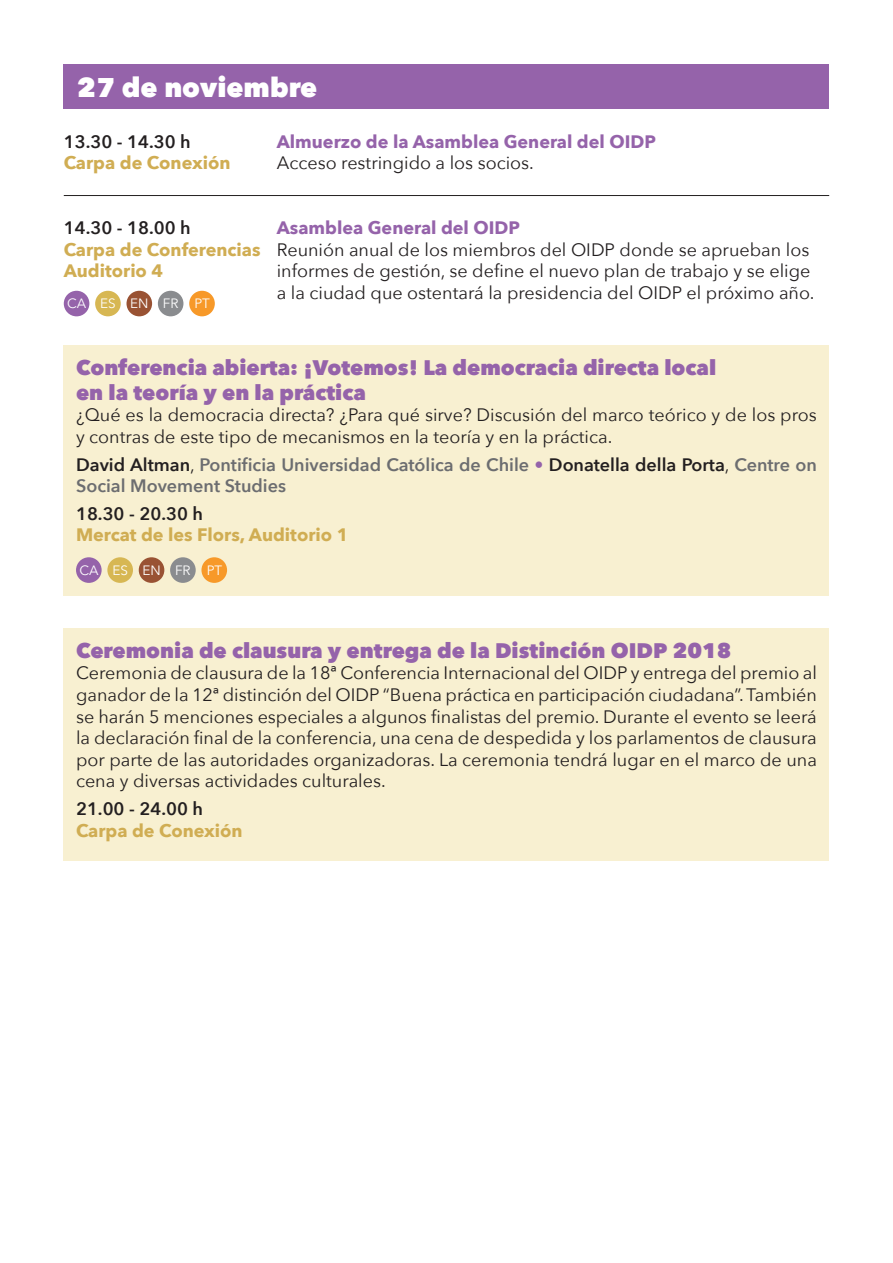
<style>
.page{position:relative;width:893px;height:1263px;background:#fff}
.page>*{position:absolute;margin:0;border:0;box-sizing:border-box;transform-origin:0 0}
.t1{font:800 27px "Avenir Next";color:#fff}
.t2{font:800 21px "Avenir Next";color:#9563aa}
._06__descripció{font:18px/21.6px "Avenir Next";color:#231f20}
.t3{font:600 18px/21.6px "Avenir Next";color:#6c6d70}
._06__descripció-2{font:700 18px "Avenir Next";color:#d0ad53}
._06__descripció-3{font:700 18px "Avenir Next";color:#9563aa}
._06__descripció-4{font:600 18px "Avenir Next";color:#231f20}
.t4{font:13.5px "Avenir Next";color:#fff}
.s1{font-weight:700;color:#d0ad53}
.s2{color:#231f20}
.s3{font-weight:400;color:#231f20}
.s4{font-weight:400;color:#9563aa}
</style>
<div class="page">
<div style="left:64px;top:64px;width:765px;height:44px;background:#9563aa"></div>
<hr style="left:64px;top:195px;width:765px;height:1px;background:#231f20">
<div style="left:64px;top:291px;width:25px;height:25px;background:#9563aa;border-radius:50%"></div>
<div style="left:95px;top:291px;width:26px;height:25px;background:#d7b753;border-radius:50%"></div>
<div style="left:126px;top:291px;width:26px;height:25px;background:#995233;border-radius:50%"></div>
<div style="left:158px;top:291px;width:25px;height:25px;background:#8a8c8f;border-radius:50%"></div>
<div style="left:189px;top:291px;width:26px;height:25px;background:#f79929;border-radius:50%"></div>
<div style="left:64px;top:345px;width:765px;height:250px;background:#f8f0d1"></div>
<div style="left:76px;top:557px;width:26px;height:26px;background:#9563aa;border-radius:50%"></div>
<div style="left:107px;top:557px;width:26px;height:26px;background:#d7b753;border-radius:50%"></div>
<div style="left:139px;top:557px;width:25px;height:26px;background:#995233;border-radius:50%"></div>
<div style="left:170px;top:557px;width:26px;height:26px;background:#8a8c8f;border-radius:50%"></div>
<div style="left:201px;top:557px;width:26px;height:26px;background:#f79929;border-radius:50%"></div>
<div style="left:64px;top:628px;width:765px;height:232px;background:#f8f0d1"></div>
<p class="t1" style="left:77px;top:70px;width:241px">27 de noviembre</p>
<p class="_06__descripció-4" style="left:64px;top:126px;width:128px">13.30 - 14.30 h</p>
<p class="_06__descripció-3" style="left:277px;top:126px;width:381px">Almuerzo de la Asamblea General del OIDP</p>
<p class="_06__descripció-2" style="left:64px;top:147px;width:168px">Carpa de Conexión</p>
<p class="_06__descripció" style="left:277px;top:151px;width:259px">Acceso restringido a los socios.</p>
<p class="_06__descripció-4" style="left:64px;top:212px;width:128px">14.30 - 18.00 h</p>
<p class="_06__descripció-3" style="left:277px;top:212px;width:245px">Asamblea General del OIDP</p>
<p class="_06__descripció" style="left:64px;top:238px;width:747px"><span class="s1">Carpa de Conferencias</span> Reunión anual de los miembros del OIDP donde se aprueban los</p>
<p class="_06__descripció-2" style="left:64px;top:255px;width:101px">Auditorio 4</p>
<p class="_06__descripció" style="left:277px;top:259px;width:535px">informes de gestión, se define el nuevo plan de trabajo y se elige</p>
<p class="_06__descripció" style="left:277px;top:281px;width:539px">a la ciudad que ostentará la presidencia del OIDP el próximo año.</p>
<p class="t4" style="left:67px;top:292px;width:21px">CA</p>
<p class="t4" style="left:100px;top:292px;width:17px">ES</p>
<p class="t4" style="left:130px;top:292px;width:20px">EN</p>
<p class="t4" style="left:163px;top:292px;width:17px">FR</p>
<p class="t4" style="left:194px;top:292px;width:17px">PT</p>
<p class="t2" style="left:76px;top:354px;width:642px">Conferencia abierta: ¡Votemos! La democracia directa local</p>
<p class="t2" style="left:76px;top:379px;width:291px">en la teoría y en la práctica</p>
<p class="_06__descripció" style="left:76px;top:404px;width:742px">¿Qué es la democracia directa? ¿Para qué sirve? Discusión del marco teórico y de los pros y contras de este tipo de mecanismos en la teoría y en la práctica.</p>
<p class="t3" style="left:76px;top:453px;width:742px"><span class="s2">David Altman</span><span class="s3">,</span> Pontificia Universidad Católica de Chile <span class="s4">•</span> <span class="s2">Donatella della Porta</span><span class="s3">,</span> Centre on<br>Social Movement Studies</p>
<p class="_06__descripció-4" style="left:76px;top:498px;width:128px">18.30 - 20.30 h</p>
<p class="_06__descripció-2" style="left:76px;top:519px;width:274px">Mercat de les Flors, Auditorio 1</p>
<p class="t4" style="left:79px;top:559px;width:21px">CA</p>
<p class="t4" style="left:112px;top:559px;width:17px">ES</p>
<p class="t4" style="left:142px;top:559px;width:20px">EN</p>
<p class="t4" style="left:175px;top:559px;width:17px">FR</p>
<p class="t4" style="left:207px;top:559px;width:17px">PT</p>
<p class="t2" style="left:76px;top:637px;width:657px">Ceremonia de clausura y entrega de la Distinción OIDP 2018</p>
<p class="_06__descripció" style="left:76px;top:662px;width:742px;text-align:justify">Ceremonia de clausura de la 18ª Conferencia Internacional del OIDP y entrega del premio al ganador de la 12ª distinción del OIDP “Buena práctica en participación ciudadana”.También se harán 5 menciones especiales a algunos finalistas del premio. Durante el evento se leerá la declaración final de la conferencia, una cena de despedida y los parlamentos de clausura por parte de las autoridades organizadoras. La ceremonia tendrá lugar en el marco de una cena y diversas actividades culturales.</p>
<p class="_06__descripció-4" style="left:76px;top:793px;width:128px">21.00 - 24.00 h</p>
<p class="_06__descripció-2" style="left:76px;top:815px;width:168px">Carpa de Conexión</p>
</div>
